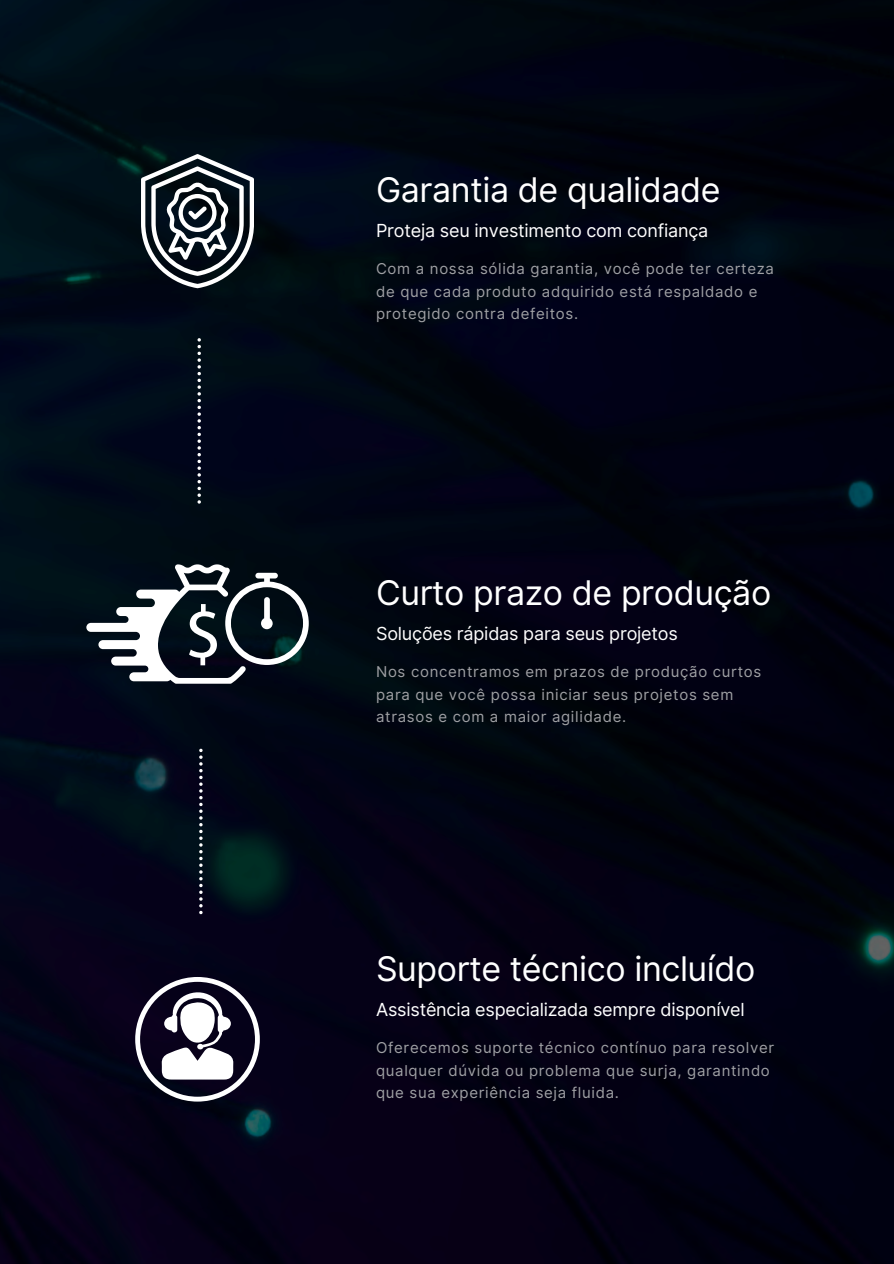
<style>
.page{position:relative;width:894px;height:1264px;background:#fff}
.page>*{position:absolute;margin:0;border:0;box-sizing:border-box;transform-origin:0 0}
.t1{font:33.9px "Inter";letter-spacing:-.01em;color:#fff}
.t2{font:18px "Inter";letter-spacing:-.01em;color:#fff}
.t3{font:15px/22.5px "Inter";letter-spacing:.045em;color:#9fa0a4}
</style>
<div class="page">
<img style="left:0;top:0;width:893px;height:1263px">
<svg style="left:141px;top:154px;width:112px;height:134px"></svg>
<svg style="left:86px;top:564px;width:223px;height:119px"></svg>
<svg style="left:135px;top:976px;width:125px;height:125px"></svg>
<svg style="left:199px;top:748px;width:3px;height:166px"></svg>
<svg style="left:197px;top:338px;width:4px;height:165px"></svg>
<p class="t1" style="left:376px;top:169px;width:346px">Garantia de qualidade</p>
<p class="t2" style="left:376px;top:220px;width:333px">Proteja seu investimento com confiança</p>
<p class="t3" style="left:376px;top:257px;width:399px">Com a nossa sólida garantia, você pode ter certeza de que cada produto adquirido está respaldado e protegido contra defeitos.</p>
<p class="t1" style="left:376px;top:572px;width:396px">Curto prazo de produção</p>
<h1 class="t2" style="left:376px;top:623px;width:303px">Soluções rápidas para seus projetos</h1>
<p class="t3" style="left:376px;top:660px;width:386px">Nos concentramos em prazos de produção curtos para que você possa iniciar seus projetos sem atrasos e com a maior agilidade.</p>
<h2 class="t1" style="left:376px;top:947px;width:381px">Suporte técnico incluído</h2>
<h1 class="t2" style="left:376px;top:998px;width:370px">Assistência especializada sempre disponível</h1>
<p class="t3" style="left:376px;top:1036px;width:399px">Oferecemos suporte técnico contínuo para resolver qualquer dúvida ou problema que surja, garantindo que sua experiência seja fluida.</p>
</div>
